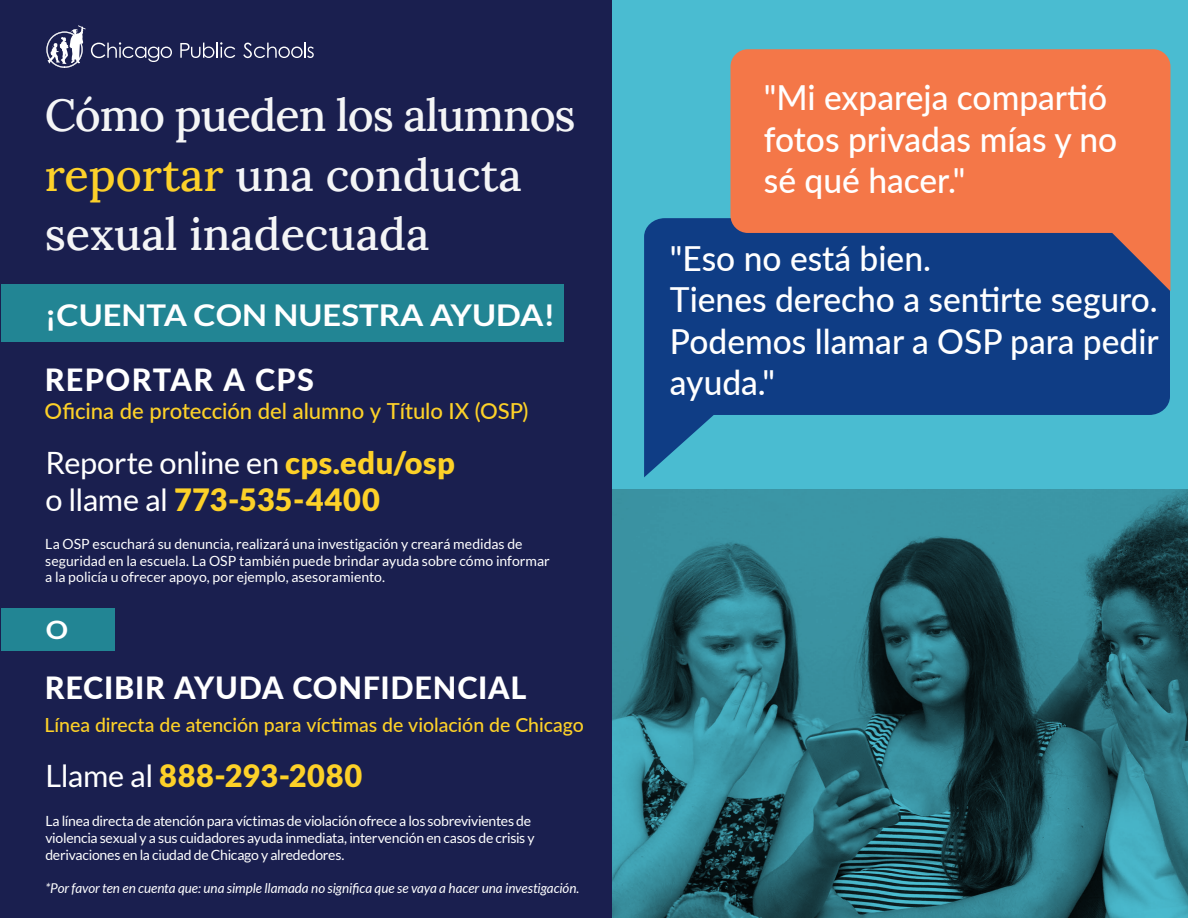
<style>
.page{position:relative;width:1188px;height:918px;background:#1a1f4f}
.page>*{position:absolute;margin:0;border:0;box-sizing:border-box;transform-origin:0 0}
.t1{font:500 45px/59.8px "Lora";color:#f4f5f6}
.t2{font:500 34.5px/41.4px "Lato";color:#fff}
.t3{font:30.75px/36.9px "Lato";letter-spacing:-.01em;color:#fff}
.t4{font:900 30.75px "Lato";letter-spacing:.02em;color:#fdd128}
.t5{font:800 30.6px "Lato";letter-spacing:.025em;color:#fff}
.t6{font:800 30.6px "Lato";letter-spacing:.045em;color:#fff}
.t7{font:700 30px "Lato";color:#fff;scale:1.1 1}
.t8{font:700 25.35px "Lato";color:#fff;scale:1.1 1}
.t9{font:500 22.05px "Lato";letter-spacing:-.005em;color:#fdd128}
.t10{font:500 19.5px "Lato";color:#fdd128}
.t11{font:14.1px/16.8px "Lato";letter-spacing:-.01em;color:#fff}
.t12{font:italic 13.5px "Lato";letter-spacing:-.005em;color:#fff}
.s1{color:#fdd12a}
.s2{font-weight:900;color:#fdd128}
.s3{font-weight:400;color:#fff}
</style>
<div class="page">
<div style="left:1px;top:285px;width:563px;height:57px;background:#228594"></div>
<div style="left:1px;top:608px;width:114px;height:43px;background:#228594"></div>
<svg style="left:46px;top:25px;width:126px;height:43px"></svg>
<svg style="left:180px;top:42px;width:55px;height:16px"></svg>
<svg style="left:243px;top:43px;width:71px;height:15px"></svg>
<svg style="left:612px;top:0;width:576px;height:918px;background:#32808e"></svg>
<svg style="left:644px;top:218px;width:526px;height:259px;background:#20629b"></svg>
<svg style="left:730px;top:49px;width:440px;height:242px;background:#bf6a56"></svg>
<h1 class="t1" style="left:45px;top:82px;width:533px">Cómo pueden los alumnos <span class="s1">reportar</span> una conducta sexual inadecuada</h1>
<h3 class="t7" style="left:45px;top:298px;width:466px">¡CUENTA CON NUESTRA AYUDA!</h3>
<h3 class="t6" style="left:45px;top:357px;width:271px">REPORTAR A CPS</h3>
<h3 class="t9" style="left:45px;top:396px;width:485px">Oficina de protección del alumno y Título IX (OSP)</h3>
<h3 class="t3" style="left:45px;top:444px;width:411px">Reporte online en <span class="s2">cps.edu/osp </span>o llame al <span class="s2">773-535-4400</span></h3>
<p class="t11" style="left:45px;top:535px;width:506px">La OSP escuchará su denuncia, realizará una investigación y creará medidas de seguridad en la escuela. La OSP también puede brindar ayuda sobre cómo informar a la policía u ofrecer apoyo, por ejemplo, asesoramiento.</p>
<h3 class="t8" style="left:46px;top:615px;width:22px">O</h3>
<h3 class="t5" style="left:45px;top:665px;width:483px">RECIBIR AYUDA CONFIDENCIAL</h3>
<h3 class="t10" style="left:45px;top:711px;width:541px">Línea directa de atención para víctimas de violación de Chicago</h3>
<h3 class="t4" style="left:45px;top:757px;width:318px"><span class="s3">Llame al</span> 888-293-2080</h3>
<p class="t11" style="left:45px;top:813px;width:491px">La línea directa de atención para víctimas de violación ofrece a los sobrevivientes de violencia sexual y a sus cuidadores ayuda inmediata, intervención en casos de crisis y derivaciones en la ciudad de Chicago y alrededores.</p>
<p class="t12" style="left:45px;top:881px;width:536px">*Por favor ten en cuenta que: una simple llamada no significa que se vaya a hacer una investigación.</p>
<h2 class="t2" style="left:764px;top:76px;width:355px">"Mi expareja compartió fotos privadas mías y no sé qué hacer."</h2>
<h2 class="t2" style="left:670px;top:236px;width:490px">"Eso no está bien.<br>Tienes derecho a sentirte seguro.<br>Podemos llamar a OSP para pedir ayuda."</h2>
</div>
